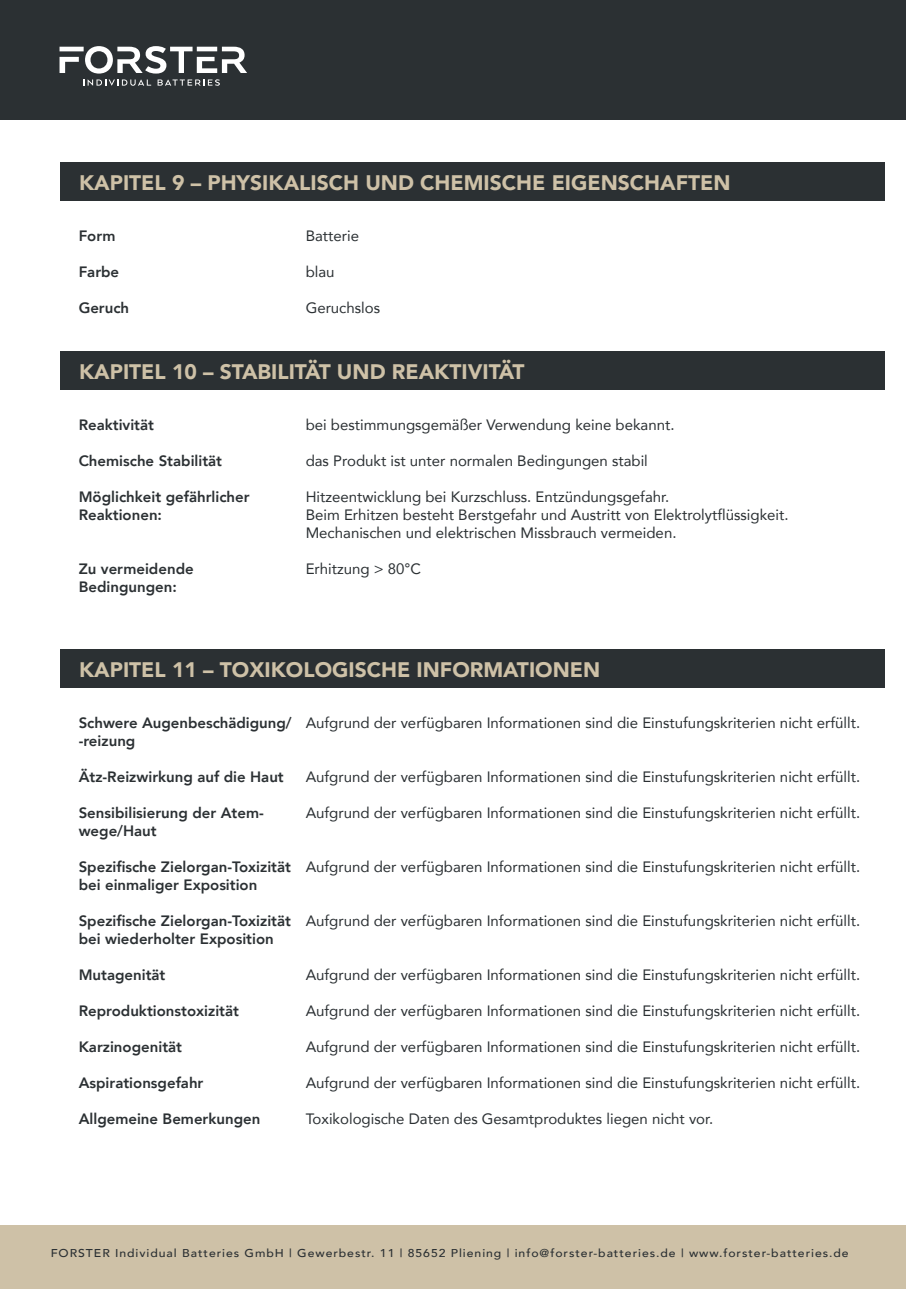
<style>
.page{position:relative;width:906px;height:1289px;background:#fff}
.page>*{position:absolute;margin:0;border:0;box-sizing:border-box;transform-origin:0 0}
.t1{font:900 21px "Avenir";color:#cec1a7}
.t2{font:15px/18px "Avenir";color:#2b3033}
.t3{font:800 15px/18px "Avenir";color:#2b3033}
.t4{font:500 11.4px "Avenir";letter-spacing:.075em;color:#2b3033;scale:1.08 1}
</style>
<div class="page">
<div style="left:0;top:0;width:906px;height:119px;background:#2b3033"></div>
<svg style="left:60px;top:46px;width:187px;height:40px"></svg>
<div style="left:0;top:1224px;width:906px;height:64px;background:#cec1a7"></div>
<div style="left:60px;top:162px;width:824px;height:38px;background:#2b3033"></div>
<div style="left:60px;top:351px;width:824px;height:38px;background:#2b3033"></div>
<div style="left:60px;top:649px;width:824px;height:38px;background:#2b3033"></div>
<h1 class="t1" style="left:79px;top:164px;width:653px">KAPITEL 9 – PHYSIKALISCH UND CHEMISCHE EIGENSCHAFTEN</h1>
<p class="t3" style="left:79px;top:226px;width:38px">Form</p>
<p class="t3" style="left:79px;top:262px;width:42px">Farbe</p>
<p class="t3" style="left:79px;top:298px;width:52px">Geruch</p>
<p class="t2" style="left:306px;top:226px;width:55px">Batterie</p>
<p class="t2" style="left:306px;top:262px;width:30px">blau</p>
<p class="t2" style="left:306px;top:298px;width:76px">Geruchslos</p>
<h1 class="t1" style="left:79px;top:353px;width:447px">KAPITEL 10 – STABILITÄT UND REAKTIVITÄT</h1>
<p class="t3" style="left:79px;top:415px;width:77px">Reaktivität</p>
<p class="t3" style="left:79px;top:451px;width:145px">Chemische Stabilität</p>
<p class="t3" style="left:79px;top:487px;width:172px">Möglichkeit gefährlicher<br>Reaktionen:</p>
<p class="t3" style="left:79px;top:559px;width:117px">Zu vermeidende<br>Bedingungen:</p>
<p class="t2" style="left:306px;top:415px;width:370px">bei bestimmungsgemäßer Verwendung keine bekannt.</p>
<p class="t2" style="left:306px;top:451px;width:344px">das Produkt ist unter normalen Bedingungen stabil</p>
<p class="t2" style="left:306px;top:487px;width:484px">Hitzeentwicklung bei Kurzschluss. Entzündungsgefahr.<br>Beim Erhitzen besteht Berstgefahr und Austritt von Elektrolytflüssigkeit.<br>Mechanischen und elektrischen Missbrauch vermeiden.</p>
<p class="t2" style="left:306px;top:559px;width:117px">Erhitzung &gt; 80°C</p>
<h1 class="t1" style="left:79px;top:652px;width:522px">KAPITEL 11 – TOXIKOLOGISCHE INFORMATIONEN</h1>
<p class="t3" style="left:79px;top:714px;width:214px">Schwere Augenbeschädigung/ -reizung</p>
<p class="t3" style="left:79px;top:768px;width:207px">Ätz-Reizwirkung auf die Haut</p>
<p class="t3" style="left:79px;top:804px;width:187px">Sensibilisierung der Atem&shy;wege/Haut</p>
<p class="t3" style="left:79px;top:858px;width:214px">Spezifische Zielorgan-Toxizität bei einmaliger Exposition</p>
<p class="t3" style="left:79px;top:912px;width:214px">Spezifische Zielorgan-Toxizität bei wiederholter Exposition</p>
<p class="t3" style="left:79px;top:966px;width:88px">Mutagenität</p>
<p class="t3" style="left:79px;top:1002px;width:162px">Reproduktionstoxizität</p>
<p class="t3" style="left:79px;top:1038px;width:105px">Karzinogenität</p>
<p class="t3" style="left:79px;top:1074px;width:126px">Aspirationsgefahr</p>
<p class="t3" style="left:79px;top:1110px;width:183px">Allgemeine Bemerkungen</p>
<p class="t2" style="left:306px;top:713px;width:556px">Aufgrund der verfügbaren Informationen sind die Einstufungskriterien nicht erfüllt.</p>
<p class="t2" style="left:306px;top:767px;width:556px">Aufgrund der verfügbaren Informationen sind die Einstufungskriterien nicht erfüllt.</p>
<p class="t2" style="left:306px;top:803px;width:556px">Aufgrund der verfügbaren Informationen sind die Einstufungskriterien nicht erfüllt.</p>
<p class="t2" style="left:306px;top:857px;width:556px">Aufgrund der verfügbaren Informationen sind die Einstufungskriterien nicht erfüllt.</p>
<p class="t2" style="left:306px;top:911px;width:556px">Aufgrund der verfügbaren Informationen sind die Einstufungskriterien nicht erfüllt.</p>
<p class="t2" style="left:306px;top:965px;width:556px">Aufgrund der verfügbaren Informationen sind die Einstufungskriterien nicht erfüllt.</p>
<p class="t2" style="left:306px;top:1001px;width:556px">Aufgrund der verfügbaren Informationen sind die Einstufungskriterien nicht erfüllt.</p>
<p class="t2" style="left:306px;top:1037px;width:556px">Aufgrund der verfügbaren Informationen sind die Einstufungskriterien nicht erfüllt.</p>
<p class="t2" style="left:306px;top:1073px;width:556px">Aufgrund der verfügbaren Informationen sind die Einstufungskriterien nicht erfüllt.</p>
<p class="t2" style="left:306px;top:1109px;width:409px">Toxikologische Daten des Gesamtproduktes liegen nicht vor.</p>
<p class="t4" style="left:51px;top:1243px;width:740px">FORSTER Individual Batteries GmbH | Gewerbestr. 11 | 85652 Pliening | info@forster-batteries.de | www.forster-batteries.de</p>
</div>
